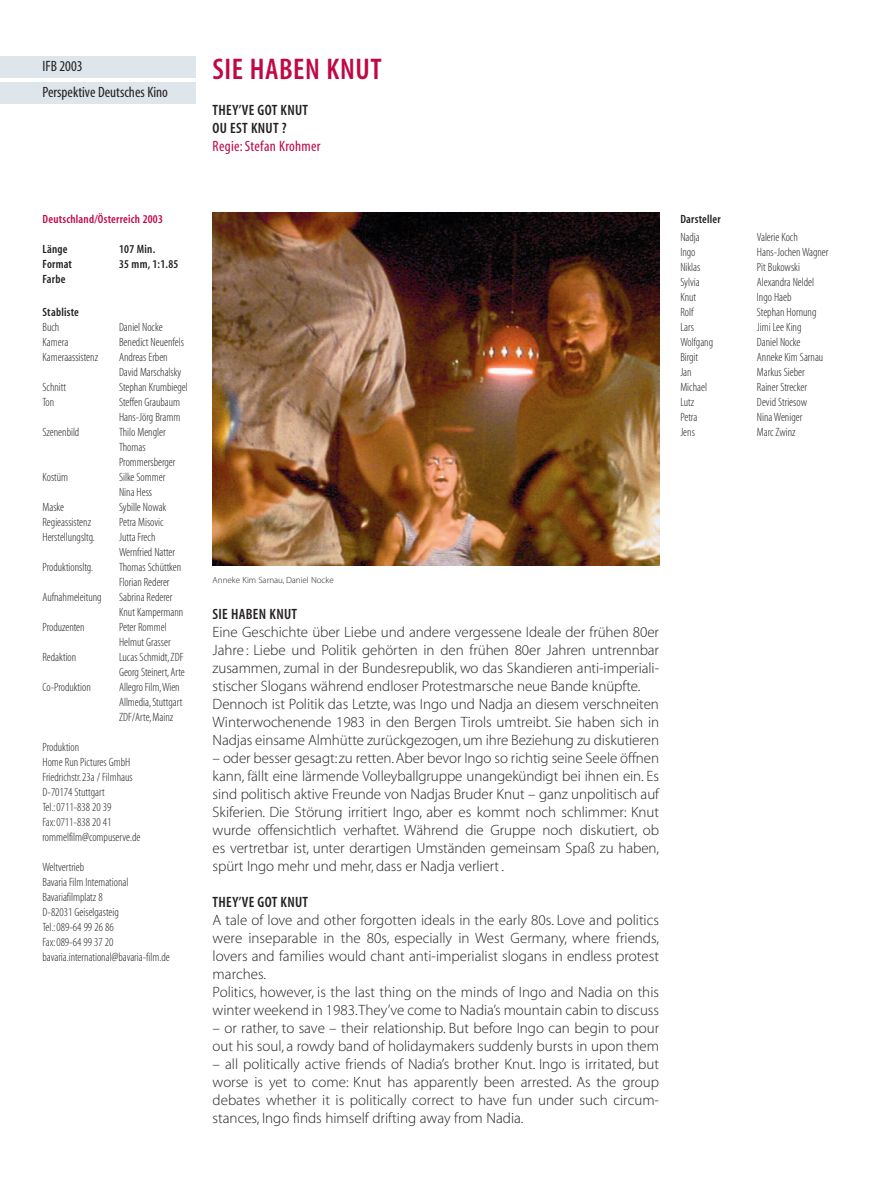
<style>
.page{position:relative;width:893px;height:1191px;background:#fff}
.page>*{position:absolute;margin:0;border:0;box-sizing:border-box;transform-origin:0 0}
.t1{font:30px "Myriad MM 565 300";letter-spacing:.02em;color:#c00844}
.t2{font:15px/18px "Myriad MM 215 600";letter-spacing:-.005em;color:#231f20}
.t3{font:15px/18px "Myriad MM 565 300";letter-spacing:.02em;color:#231f20}
.t4{font:15px/25.5px "Myriad MM 400 300";color:#231f20}
.t5{font:15px "Myriad MM 400 300";letter-spacing:.02em;color:#c00844}
.t6{font:12px/15px "Myriad MM 215 300";color:#231f20}
.t7{font:12px "Myriad MM 565 300";letter-spacing:.02em;color:#231f20}
.t8{font:12px "Myriad MM 565 300";letter-spacing:.02em;color:#c00844}
.t9{font:9px "Myriad MM 215 600";color:#231f20}
</style>
<div class="page">
<img style="left:213px;top:213px;width:447px;height:352px">
<div style="left:0;top:57px;width:196px;height:21px;background:#dee6eb"></div>
<div style="left:0;top:82px;width:196px;height:21px;background:#dee6eb"></div>
<p class="t4" style="left:43px;top:55px;width:127px">IFB 2003<br>Perspektive Deutsches Kino</p>
<p class="t8" style="left:43px;top:215px;width:122px">Deutschland/Österreich 2003</p>
<p class="t7" style="left:43px;top:245px;width:27px">Länge</p>
<p class="t7" style="left:119px;top:245px;width:38px">107 Min.</p>
<p class="t7" style="left:43px;top:260px;width:31px">Format</p>
<p class="t7" style="left:119px;top:260px;width:61px">35 mm, 1:1.85</p>
<p class="t7" style="left:43px;top:275px;width:24px">Farbe</p>
<p class="t7" style="left:43px;top:308px;width:38px">Stabliste</p>
<p class="t6" style="left:43px;top:320px;width:18px">Buch</p>
<p class="t6" style="left:119px;top:320px;width:45px">Daniel Nocke</p>
<p class="t6" style="left:43px;top:335px;width:27px">Kamera</p>
<p class="t6" style="left:119px;top:335px;width:66px">Benedict Neuenfels</p>
<p class="t6" style="left:43px;top:350px;width:57px">Kameraassistenz</p>
<p class="t6" style="left:119px;top:350px;width:64px">Andreas Erben<br>David Marschalsky</p>
<p class="t6" style="left:43px;top:380px;width:25px">Schnitt</p>
<p class="t6" style="left:119px;top:380px;width:70px">Stephan Krumbiegel</p>
<p class="t6" style="left:43px;top:395px;width:13px">Ton</p>
<p class="t6" style="left:119px;top:395px;width:63px">Steffen Graubaum<br>Hans-Jörg Bramm</p>
<p class="t6" style="left:43px;top:425px;width:38px">Szenenbild</p>
<p class="t6" style="left:119px;top:425px;width:58px">Thilo Mengler<br>Thomas<br>Prommersberger</p>
<p class="t6" style="left:43px;top:470px;width:27px">Kostüm</p>
<p class="t6" style="left:119px;top:470px;width:48px">Silke Sommer<br>Nina Hess</p>
<p class="t6" style="left:43px;top:500px;width:23px">Maske</p>
<p class="t6" style="left:119px;top:500px;width:49px">Sybille Nowak</p>
<p class="t6" style="left:43px;top:515px;width:50px">Regieassistenz</p>
<p class="t6" style="left:119px;top:515px;width:46px">Petra Misovic</p>
<p class="t6" style="left:43px;top:530px;width:54px">Herstellungsltg.</p>
<p class="t6" style="left:119px;top:530px;width:58px">Jutta Frech<br>Wernfried Natter</p>
<p class="t6" style="left:43px;top:560px;width:52px">Produktionsltg.</p>
<p class="t6" style="left:119px;top:560px;width:64px">Thomas Schüttken<br>Florian Rederer</p>
<p class="t6" style="left:43px;top:590px;width:61px">Aufnahmeleitung</p>
<p class="t6" style="left:119px;top:590px;width:66px">Sabrina Rederer<br>Knut Kampermann</p>
<p class="t6" style="left:43px;top:620px;width:44px">Produzenten</p>
<p class="t6" style="left:119px;top:620px;width:53px">Peter Rommel<br>Helmut Grasser</p>
<p class="t6" style="left:43px;top:650px;width:35px">Redaktion</p>
<p class="t6" style="left:119px;top:650px;width:67px">Lucas Schmidt,ZDF<br>Georg Steinert,Arte</p>
<p class="t6" style="left:43px;top:680px;width:50px">Co-Produktion</p>
<p class="t6" style="left:119px;top:680px;width:65px">Allegro Film,Wien<br>Allmedia,Stuttgart<br>ZDF/Arte,Mainz</p>
<p class="t6" style="left:43px;top:740px;width:99px">Produktion<br>Home Run Pictures GmbH<br>Friedrichstr.23a / Filmhaus<br>D-70174 Stuttgart<br>Tel.:0711-838 20 39<br>Fax:0711-838 20 41 rommelfilm@compuserve.de</p>
<p class="t6" style="left:43px;top:860px;width:129px">Weltvertrieb<br>Bavaria Film International<br>Bavariafilmplatz 8<br>D-82031 Geiselgasteig<br>Tel.:089-64 99 26 86<br>Fax:089-64 99 37 20 bavaria.international@bavaria-film.de</p>
<h1 class="t1" style="left:213px;top:58px;width:171px">SIE HABEN KNUT</h1>
<p class="t3" style="left:213px;top:102px;width:97px">THEY’VE GOT KNUT<br>OU EST KNUT ?</p>
<p class="t5" style="left:213px;top:140px;width:109px">Regie: Stefan Krohmer</p>
<p class="t7" style="left:680px;top:215px;width:42px">Darsteller</p>
<p class="t6" style="left:680px;top:230px;width:21px">Nadja</p>
<p class="t6" style="left:757px;top:230px;width:42px">Valerie Koch</p>
<p class="t6" style="left:680px;top:245px;width:17px">Ingo</p>
<p class="t6" style="left:757px;top:245px;width:73px">Hans-Jochen Wagner</p>
<p class="t6" style="left:680px;top:260px;width:22px">Niklas</p>
<p class="t6" style="left:757px;top:260px;width:45px">Pit Bukowski</p>
<p class="t6" style="left:680px;top:275px;width:21px">Sylvia</p>
<p class="t6" style="left:757px;top:275px;width:59px">Alexandra Neldel</p>
<p class="t6" style="left:680px;top:290px;width:17px">Knut</p>
<p class="t6" style="left:757px;top:290px;width:36px">Ingo Haeb</p>
<p class="t6" style="left:680px;top:305px;width:14px">Rolf</p>
<p class="t6" style="left:757px;top:305px;width:61px">Stephan Hornung</p>
<p class="t6" style="left:680px;top:320px;width:15px">Lars</p>
<p class="t6" style="left:757px;top:320px;width:46px">Jimi Lee King</p>
<p class="t6" style="left:680px;top:335px;width:34px">Wolfgang</p>
<p class="t6" style="left:757px;top:335px;width:45px">Daniel Nocke</p>
<p class="t6" style="left:680px;top:350px;width:19px">Birgit</p>
<p class="t6" style="left:757px;top:350px;width:68px">Anneke Kim Sarnau</p>
<p class="t6" style="left:680px;top:365px;width:13px">Jan</p>
<p class="t6" style="left:757px;top:365px;width:49px">Markus Sieber</p>
<p class="t6" style="left:680px;top:380px;width:28px">Michael</p>
<p class="t6" style="left:757px;top:380px;width:52px">Rainer Strecker</p>
<p class="t6" style="left:680px;top:395px;width:16px">Lutz</p>
<p class="t6" style="left:757px;top:395px;width:52px">Devid Striesow</p>
<p class="t6" style="left:680px;top:410px;width:19px">Petra</p>
<p class="t6" style="left:757px;top:410px;width:47px">Nina Weniger</p>
<p class="t6" style="left:680px;top:425px;width:16px">Jens</p>
<p class="t6" style="left:757px;top:425px;width:40px">Marc Zwinz</p>
<p class="t9" style="left:213px;top:576px;width:123px">Anneke Kim Sarnau, Daniel Nocke</p>
<p class="t3" style="left:213px;top:606px;width:86px">SIE HABEN KNUT</p>
<p class="t2" style="left:213px;top:624px;width:448px">Eine Geschichte über Liebe und andere vergessene Ideale der frühen 80er Jahre : Liebe und Politik gehörten in den frühen 80er Jahren untrennbar zusammen, zumal in der Bundesrepublik, wo das Skandieren anti-imperiali&shy;stischer Slogans während endloser Protestmarsche neue Bande knüpfte.<br>Dennoch ist Politik das Letzte, was Ingo und Nadja an diesem verschneiten Winterwochenende 1983 in den Bergen Tirols umtreibt. Sie haben sich in Nadjas einsame Almhütte zurückgezogen, um ihre Beziehung zu diskutieren</p>
<p class="t2" style="left:213px;top:750px;width:448px;text-align:justify">– oder besser gesagt: zu retten. Aber bevor Ingo so richtig seine Seele öffnen kann, fällt eine lärmende Volleyballgruppe unangekündigt bei ihnen ein. Es sind politisch aktive Freunde von Nadjas Bruder Knut – ganz unpolitisch auf Skiferien. Die Störung irritiert Ingo, aber es kommt noch schlimmer: Knut wurde offensichtlich verhaftet. Während die Gruppe noch diskutiert, ob es vertretbar ist, unter derartigen Umständen gemeinsam Spaß zu haben, spürt Ingo mehr und mehr, dass er Nadja verliert .</p>
<p class="t3" style="left:213px;top:894px;width:97px">THEY’VE GOT KNUT</p>
<p class="t2" style="left:213px;top:912px;width:448px">A tale of love and other forgotten ideals in the early 80s. Love and politics were inseparable in the 80s, especially in West Germany, where friends, lovers and families would chant anti-imperialist slogans in endless protest marches.<br>Politics, however, is the last thing on the minds of Ingo and Nadia on this winter weekend in 1983.They’ve come to Nadia’s mountain cabin to discuss</p>
<p class="t2" style="left:213px;top:1020px;width:448px">– or rather, to save – their relationship. But before Ingo can begin to pour out his soul, a rowdy band of holidaymakers suddenly bursts in upon them</p>
<p class="t2" style="left:213px;top:1056px;width:448px;text-align:justify">– all politically active friends of Nadia’s brother Knut. Ingo is irritated, but worse is yet to come: Knut has apparently been arrested. As the group debates whether it is politically correct to have fun under such circum&shy;stances, Ingo finds himself drifting away from Nadia.</p>
</div>
